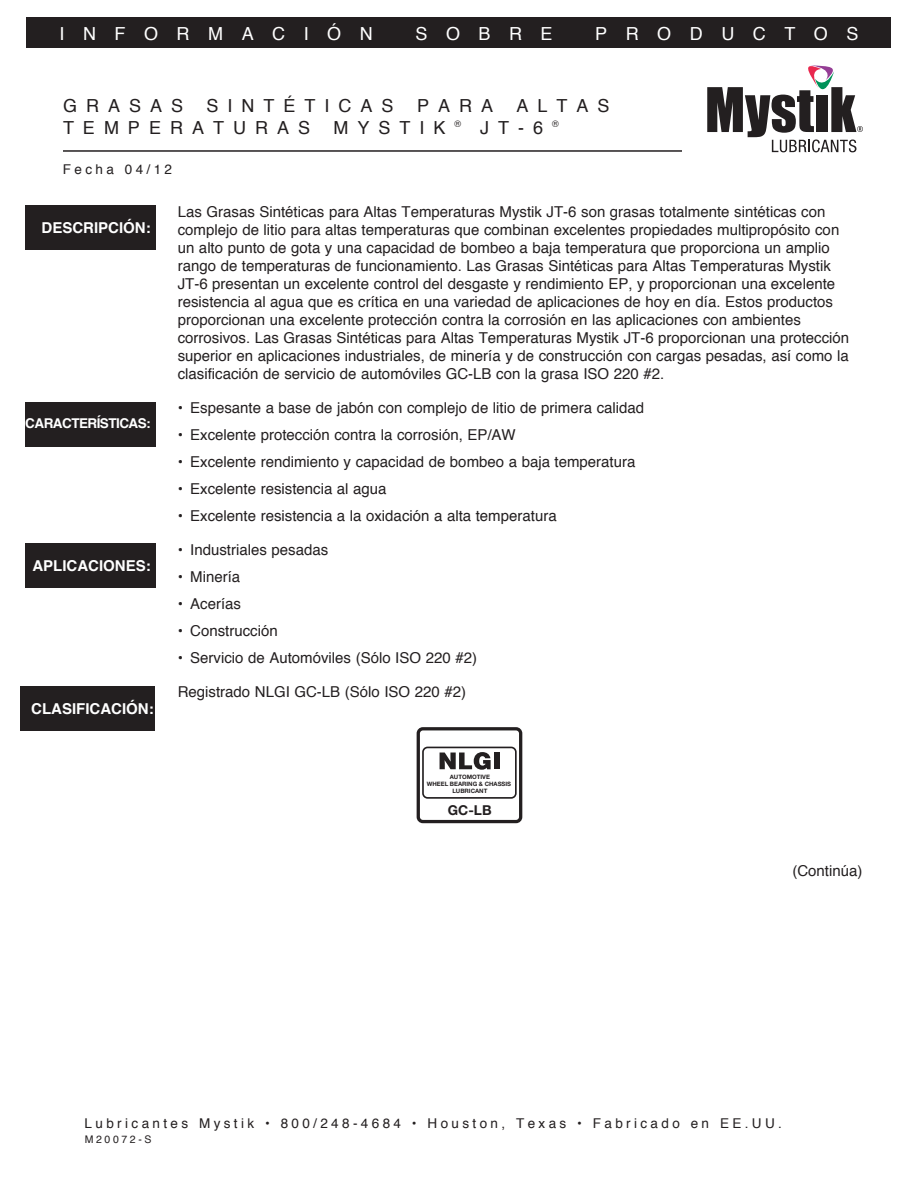
<style>
.page{position:relative;width:918px;height:1188px;background:#fff}
.page>*{position:absolute;margin:0;border:0;box-sizing:border-box;transform-origin:0 0}
.t1{font:18px "Helvetica";letter-spacing:.5em;color:#231f20}
.t2{font:18px "Helvetica";letter-spacing:1.03em;color:#fff}
.t3{font:15px/18px "Helvetica";color:#231f20}
.t4{font:700 15px "Helvetica";color:#fff}
.t5{font:700 13.65px "Helvetica Neue LT Std";color:#231f20}
.t6{font:13.5px "Helvetica";letter-spacing:.25em;color:#231f20}
.t7{font:700 13.5px "Helvetica";letter-spacing:-.04em;color:#fff}
.t8{font:10.5px "Helvetica";letter-spacing:.25em;color:#231f20}
.t9{font:700 6px/6.9px "Helvetica Neue LT Std";color:#231f20;text-align:center}
</style>
<div class="page">
<div style="left:25px;top:206px;width:130px;height:44px;background:#231f20"></div>
<div style="left:25px;top:402px;width:130px;height:44px;background:#231f20"></div>
<div style="left:25px;top:544px;width:130px;height:44px;background:#231f20"></div>
<div style="left:20px;top:687px;width:135px;height:44px;background:#231f20"></div>
<svg style="left:440px;top:752px;width:51px;height:18px"></svg>
<div style="left:494px;top:753px;width:5px;height:16px;background:#231f20"></div>
<div style="left:417px;top:727px;width:105px;height:96px;border:3px solid #231f20;border-radius:5px"></div>
<div style="left:422px;top:747px;width:95px;height:52px;border:2px solid #231f20;border-radius:5px"></div>
<hr style="left:63px;top:150px;width:658px;height:2px;background:#231f20">
<div style="left:26px;top:17px;width:865px;height:30px;background:#231f20"></div>
<div style="left:682px;top:62px;width:185px;height:95px;background:#fff"></div>
<svg style="left:707px;top:65px;width:156px;height:87px"></svg>
<p class="t2" style="left:59px;top:20px;width:315px">INFORMACIÓN</p>
<p class="t2" style="left:415px;top:20px;width:139px">SOBRE</p>
<p class="t2" style="left:595px;top:20px;width:265px">PRODUCTOS</p>
<p class="t1" style="left:63px;top:92px;width:122px">GRASAS</p>
<p class="t1" style="left:207px;top:92px;width:189px">SINTÉTICAS</p>
<p class="t1" style="left:417px;top:92px;width:78px">PARA</p>
<p class="t1" style="left:517px;top:92px;width:95px">ALTAS</p>
<p class="t1" style="left:63px;top:114px;width:249px">TEMPERATURAS</p>
<p class="t1" style="left:334px;top:114px;width:227px">MYSTIK <sup>®</sup> JT-6 <sup>®</sup></p>
<p class="t6" style="left:63px;top:159px;width:111px">Fecha 04/12</p>
<p class="t4" style="left:42px;top:215px;width:111px">DESCRIPCIÓN:</p>
<p class="t7" style="left:25px;top:412px;width:127px">CARACTERÍSTICAS:</p>
<p class="t4" style="left:32px;top:553px;width:120px">APLICACIONES:</p>
<p class="t4" style="left:31px;top:697px;width:124px">CLASIFICACIÓN:</p>
<p class="t3" style="left:178px;top:203px;width:673px">Las Grasas Sintéticas para Altas Temperaturas Mystik JT-6 son grasas totalmente sintéticas con complejo de litio para altas temperaturas que combinan excelentes propiedades multipropósito con un alto punto de gota y una capacidad de bombeo a baja temperatura que proporciona un amplio rango de temperaturas de funcionamiento. Las Grasas Sintéticas para Altas Temperaturas Mystik JT-6 presentan un excelente control del desgaste y rendimiento EP, y proporcionan una excelente resistencia al agua que es crítica en una variedad de aplicaciones de hoy en día. Estos productos proporcionan una excelente protección contra la corrosión en las aplicaciones con ambientes corrosivos. Las Grasas Sintéticas para Altas Temperaturas Mystik JT-6 proporcionan una protección superior en aplicaciones industriales, de minería y de construcción con cargas pesadas, así como la clasificación de servicio de automóviles GC-LB con la grasa ISO 220 #2.</p>
<p class="t3" style="left:178px;top:399px;width:468px">• Espesante a base de jabón con complejo de litio de primera calidad</p>
<p class="t3" style="left:178px;top:426px;width:340px">• Excelente protección contra la corrosión, EP/AW</p>
<p class="t3" style="left:178px;top:453px;width:459px">• Excelente rendimiento y capacidad de bombeo a baja temperatura</p>
<p class="t3" style="left:178px;top:480px;width:210px">• Excelente resistencia al agua</p>
<p class="t3" style="left:178px;top:507px;width:380px">• Excelente resistencia a la oxidación a alta temperatura</p>
<p class="t3" style="left:178px;top:541px;width:152px">• Industriales pesadas</p>
<p class="t3" style="left:178px;top:568px;width:64px">• Minería</p>
<p class="t3" style="left:178px;top:595px;width:65px">• Acerías</p>
<p class="t3" style="left:178px;top:622px;width:102px">• Construcción</p>
<p class="t3" style="left:178px;top:649px;width:301px">• Servicio de Automóviles (Sólo ISO 220 #2)</p>
<p class="t3" style="left:178px;top:684px;width:290px">Registrado NLGI GC-LB (Sólo ISO 220 #2)</p>
<p class="t9" style="left:427px;top:774px;width:86px">AUTOMOTIVE<br>WHEEL BEARING &amp; CHASSIS<br>LUBRICANT</p>
<p class="t5" style="left:448px;top:802px;width:45px">GC-LB</p>
<p class="t3" style="left:792px;top:863px;width:72px">(Continúa)</p>
<p class="t6" style="left:85px;top:1113px;width:699px">Lubricantes Mystik • 800/248-4684 • Houston, Texas • Fabricado en EE.UU.</p>
<p class="t8" style="left:85px;top:1132px;width:68px">M20072-S</p>
</div>
